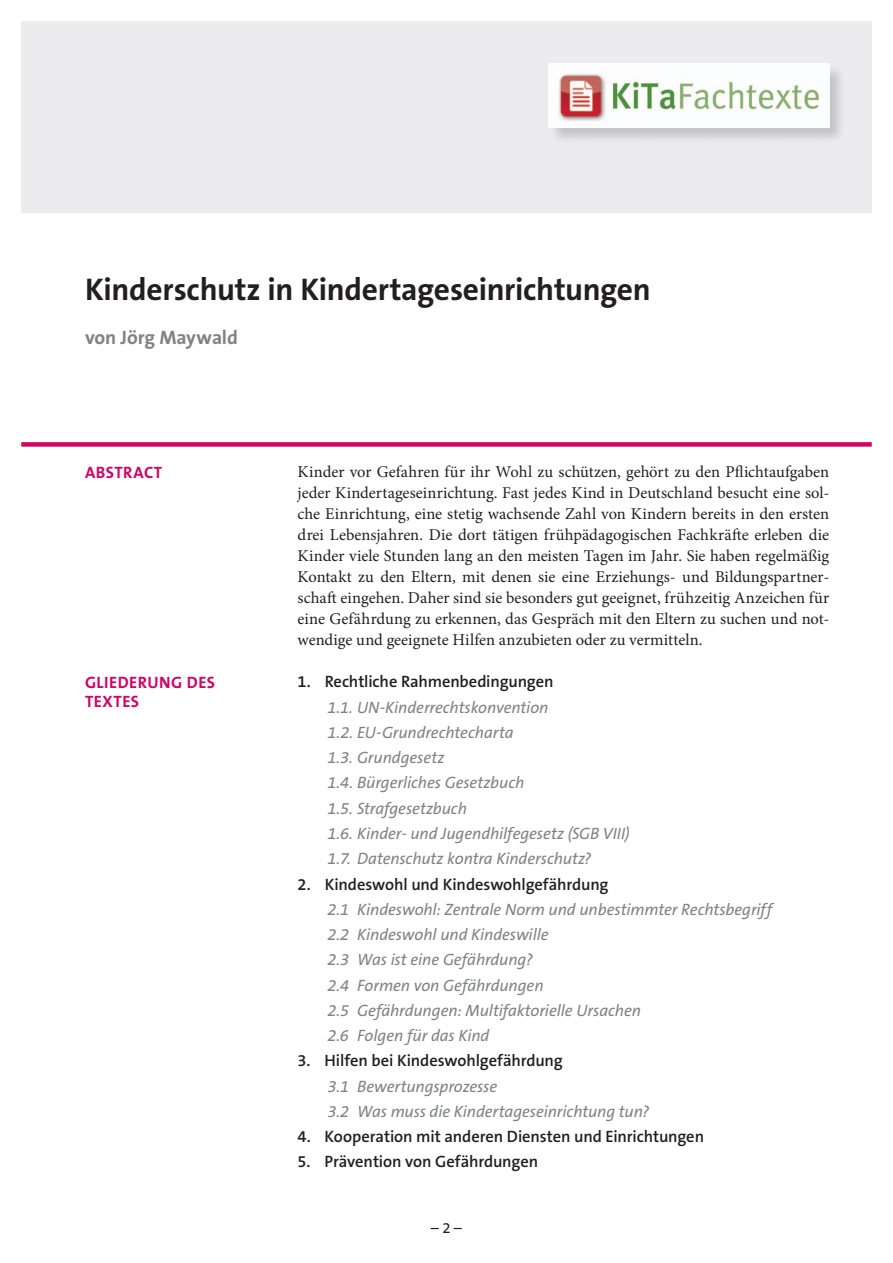
<style>
.page{position:relative;width:893px;height:1263px;background:#fff}
.page>*{position:absolute;margin:0;border:0;box-sizing:border-box;transform-origin:0 0}
.Titel{font:700 31.5px "The Sans B7";letter-spacing:-.01em;color:#231f20}
.Name_der_Autorin__de{font:700 19.5px "The Sans B7";letter-spacing:-.005em;color:#808285}
.Studientext-Fließtex{font:16.5px/21px "Minion Pro";color:#231f20;text-align:justify}
.Gliederung_1{font:italic 16.5px "The Sans B5 Plain";letter-spacing:-.005em;color:#808285}
.Gliederung_1_minus7{font:600 16.5px "The Sans B6";letter-spacing:-.01em;color:#231f20}
.t1{font:700 16.5px/19.5px "The Sans B7";letter-spacing:.03em;color:#d10364}
.t2{font:15px "The Sans B5 Plain";color:#231f20}
</style>
<div class="page">
<div style="left:21px;top:442px;width:851px;height:5px;background:#d10364"></div>
<div style="left:21px;top:21px;width:851px;height:192px;background:#ececee"></div>
<div style="left:548px;top:63px;width:298px;height:82px;background:#231f20;opacity:.2"></div>
<img style="left:549px;top:64px;width:280px;height:64px">
<p class="Titel" style="left:85px;top:272px;width:567px">Kinderschutz in Kindertageseinrichtungen</p>
<p class="Name_der_Autorin__de" style="left:85px;top:327px;width:154px">von Jörg Maywald</p>
<p class="t1" style="left:85px;top:463px;width:79px">ABSTRACT</p>
<p class="t1" style="left:85px;top:673px;width:132px">GLIEDERUNG DES<br>TEXTES</p>
<p class="Studientext-Fließtex" style="left:298px;top:462px;width:533px">Kinder vor Gefahren für ihr Wohl zu schützen, gehört zu den Pflichtaufgaben jeder Kindertageseinrichtung. Fast jedes Kind in Deutschland besucht eine sol&shy;che Einrichtung, eine stetig wachsende Zahl von Kindern bereits in den ersten drei Lebensjahren. Die dort tätigen frühpädagogischen Fachkräfte erleben die Kinder viele Stunden lang an den meisten Tagen im Jahr. Sie haben regelmäßig Kontakt zu den Eltern, mit denen sie eine Erziehungs- und Bildungspartner&shy;schaft eingehen. Daher sind sie besonders gut geeignet, frühzeitig Anzeichen für eine Gefährdung zu erkennen, das Gespräch mit den Eltern zu suchen und not&shy;wendige und geeignete Hilfen anzubieten oder zu vermitteln.</p>
<p class="Gliederung_1_minus7" style="left:298px;top:673px;width:257px">1. Rechtliche Rahmenbedingungen</p>
<p class="Gliederung_1" style="left:327px;top:698px;width:223px">1.1. UN-Kinderrechtskonvention</p>
<p class="Gliederung_1" style="left:327px;top:723px;width:188px">1.2. EU-Grundrechtecharta</p>
<p class="Gliederung_1" style="left:327px;top:749px;width:119px">1.3. Grundgesetz</p>
<p class="Gliederung_1" style="left:327px;top:774px;width:198px">1.4. Bürgerliches Gesetzbuch</p>
<p class="Gliederung_1" style="left:327px;top:799px;width:141px">1.5. Strafgesetzbuch</p>
<p class="Gliederung_1" style="left:327px;top:824px;width:304px">1.6. Kinder- und Jugendhilfegesetz (SGB VIII)</p>
<p class="Gliederung_1" style="left:327px;top:850px;width:266px">1.7. Datenschutz kontra Kinderschutz?</p>
<p class="Gliederung_1_minus7" style="left:298px;top:875px;width:312px">2. Kindeswohl und Kindeswohlgefährdung</p>
<p class="Gliederung_1" style="left:327px;top:900px;width:446px">2.1 Kindeswohl: Zentrale Norm und unbestimmter Rechtsbegriff</p>
<p class="Gliederung_1" style="left:327px;top:925px;width:223px">2.2 Kindeswohl und Kindeswille</p>
<p class="Gliederung_1" style="left:327px;top:951px;width:207px">2.3 Was ist eine Gefährdung?</p>
<p class="Gliederung_1" style="left:327px;top:976px;width:218px">2.4 Formen von Gefährdungen</p>
<p class="Gliederung_1" style="left:327px;top:1001px;width:315px">2.5 Gefährdungen: Multifaktorielle Ursachen</p>
<p class="Gliederung_1" style="left:327px;top:1026px;width:164px">2.6 Folgen für das Kind</p>
<p class="Gliederung_1_minus7" style="left:298px;top:1052px;width:267px">3. Hilfen bei Kindeswohlgefährdung</p>
<p class="Gliederung_1" style="left:327px;top:1077px;width:171px">3.1 Bewertungsprozesse</p>
<p class="Gliederung_1" style="left:327px;top:1102px;width:323px">3.2 Was muss die Kindertageseinrichtung tun?</p>
<p class="Gliederung_1_minus7" style="left:298px;top:1127px;width:408px">4. Kooperation mit anderen Diensten und Einrichtungen</p>
<p class="Gliederung_1_minus7" style="left:298px;top:1153px;width:242px">5. Prävention von Gefährdungen</p>
<p class="t2" style="left:431px;top:1219px;width:33px">– 2 –</p>
</div>
